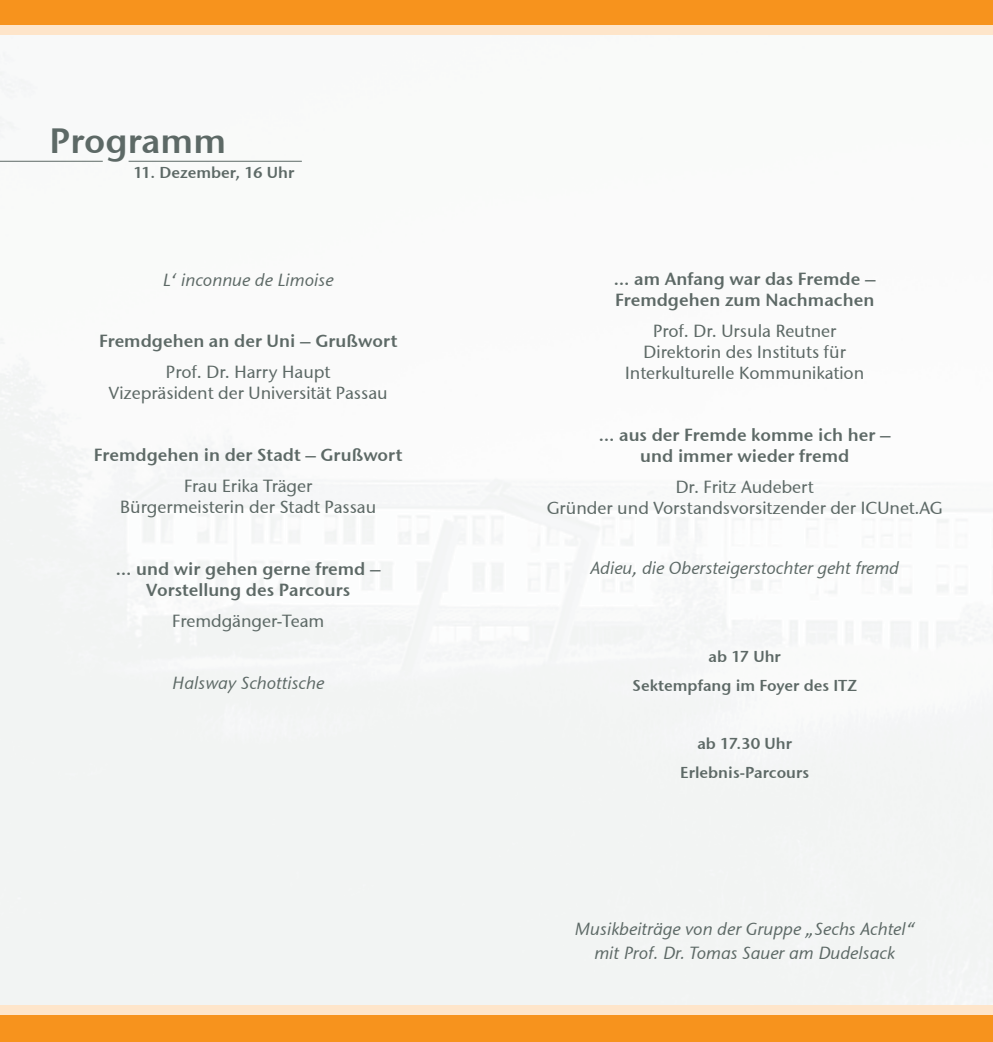
<style>
.page{position:relative;width:993px;height:1042px;background:#fff}
.page>*{position:absolute;margin:0;border:0;box-sizing:border-box;transform-origin:0 0}
.t1{font:35px "Stone Sans Semi ITCTT";color:#5d6966}
.t2{font:17.5px/21px "Stone Sans ITCTT Medium";color:#5d6966;text-align:center}
.t3{font:17.5px/21px "Stone Sans Semi ITCTT";color:#5d6966;text-align:center}
.t4{font:italic 17.5px/24.5px "Stone Sans ITCTT Medium";color:#5d6966;text-align:center}
.t5{font:15.75px/29.2px "Stone Sans Semi ITCTT";color:#5d6966;text-align:center}
</style>
<div class="page">
<div style="left:0;top:0;width:992px;height:25px;background:#f7931d"></div>
<div style="left:0;top:25px;width:992px;height:9px;background:#fee5ca"></div>
<div style="left:0;top:1015px;width:992px;height:27px;background:#f7931d"></div>
<div style="left:0;top:1005px;width:992px;height:10px;background:#fee5ca"></div>
<hr style="left:0;top:161px;width:103px;height:1px;background:#5d6966">
<hr style="left:128px;top:161px;width:174px;height:1px;background:#5d6966">
<h1 class="t1" style="left:50px;top:119px;width:178px">Programm</h1>
<p class="t5" style="left:133px;top:158px;width:162px">11. Dezember, 16 Uhr</p>
<p class="t4" style="left:163px;top:267px;width:172px">L‘ inconnue de Limoise</p>
<p class="t3" style="left:99px;top:330px;width:299px">Fremdgehen an der Uni – Grußwort</p>
<p class="t2" style="left:109px;top:362px;width:280px">Prof. Dr. Harry Haupt<br>Vizepräsident der Universität Passau</p>
<p class="t3" style="left:94px;top:444px;width:310px">Fremdgehen in der Stadt – Grußwort</p>
<p class="t2" style="left:120px;top:475px;width:257px">Frau Erika Träger<br>Bürgermeisterin der Stadt Passau</p>
<p class="t3" style="left:116px;top:558px;width:266px">… und wir gehen gerne fremd –<br>Vorstellung des Parcours</p>
<p class="t2" style="left:172px;top:610px;width:153px">Fremdgänger-Team</p>
<p class="t4" style="left:172px;top:670px;width:154px">Halsway Schottische</p>
<p class="t3" style="left:613px;top:268px;width:263px;text-align:left">… am Anfang war das Fremde –<br>Fremdgehen zum Nachmachen</p>
<p class="t2" style="left:625px;top:321px;width:240px">Prof. Dr. Ursula Reutner<br>Direktorin des Instituts für<br>Interkulturelle Kommunikation</p>
<p class="t3" style="left:598px;top:424px;width:293px">… aus der Fremde komme ich her – und immer wieder fremd</p>
<p class="t2" style="left:546px;top:476px;width:397px">Dr. Fritz Audebert<br>Gründer und Vorstandsvorsitzender der ICUnet.AG</p>
<p class="t4" style="left:590px;top:556px;width:310px">Adieu, die Obersteigerstochter geht fremd</p>
<p class="t5" style="left:632px;top:641px;width:226px">ab 17 Uhr<br>Sektempfang im Foyer des ITZ</p>
<p class="t5" style="left:680px;top:729px;width:130px">ab 17.30 Uhr<br>Erlebnis-Parcours</p>
<p class="t4" style="left:574px;top:916px;width:341px">Musikbeiträge von der Gruppe „Sechs Achtel“ mit Prof. Dr. Tomas Sauer am Dudelsack</p>
</div>
